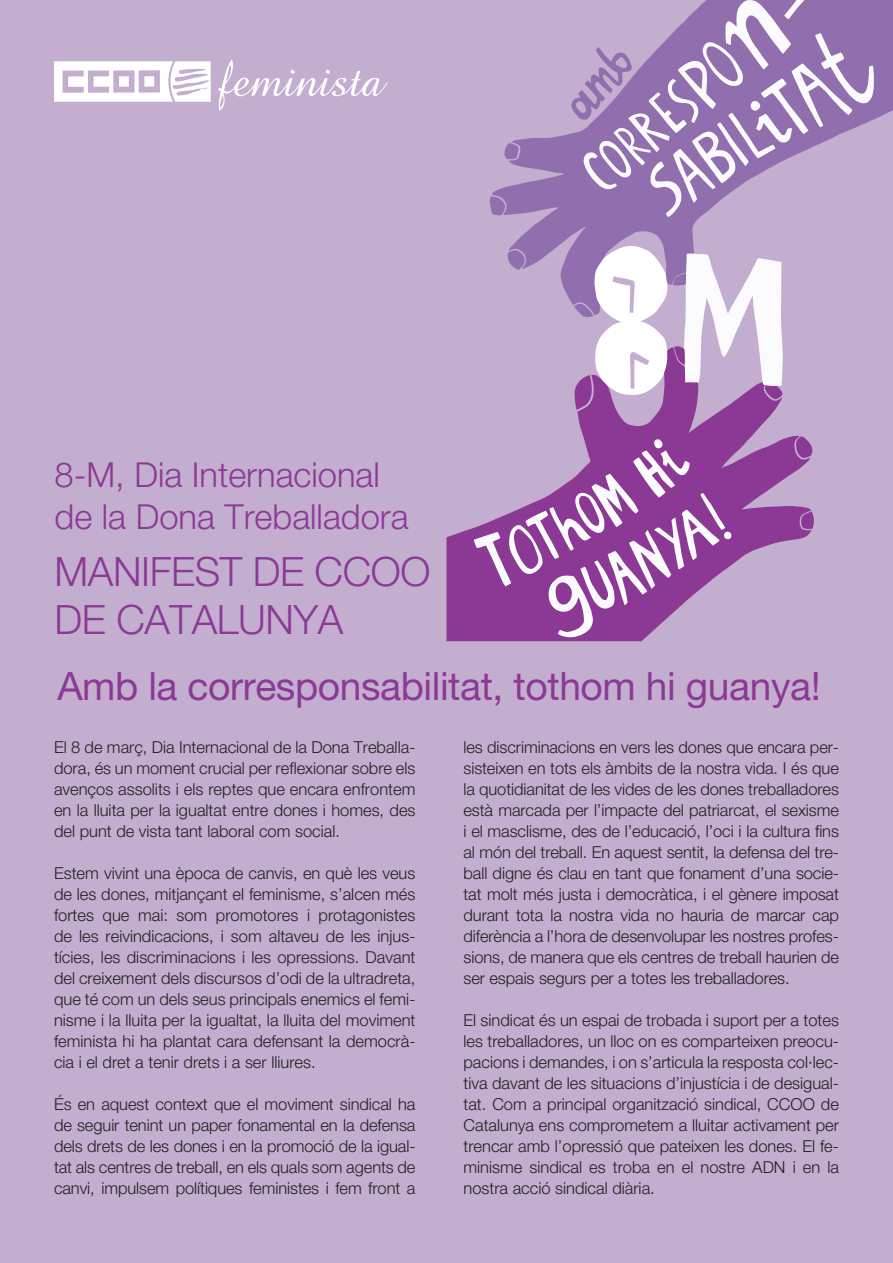
<style>
.page{position:relative;width:893px;height:1263px;background:#c3aed0}
.page>*{position:absolute;margin:0;border:0;box-sizing:border-box;transform-origin:0 0}
.t1{font:40.5px/48.6px "Helvetica Neue LT 45 Lt";letter-spacing:-.01em;color:#8c3995}
.t2{font:39px "Helvetica Neue LT 55 Rm";letter-spacing:-.01em;color:#8c3995}
.t3{font:34.5px "Helvetica Neue LT 45 Lt";color:#8c3995}
.t4{font:16.5px/21px "Helvetica Neue LT 45 Lt";color:#231f20;text-align:justify}
</style>
<div class="page">
<svg style="left:492px;top:0;width:401px;height:305px"></svg>
<svg style="left:446px;top:410px;width:365px;height:231px"></svg>
<svg style="left:796px;top:436px;width:16px;height:22px"></svg>
<svg style="left:801px;top:512px;width:13px;height:17px"></svg>
<svg style="left:508px;top:250px;width:17px;height:20px"></svg>
<svg style="left:489px;top:196px;width:16px;height:19px"></svg>
<svg style="left:504px;top:143px;width:15px;height:16px"></svg>
<svg style="left:574px;top:245px;width:209px;height:165px"></svg>
<svg style="left:571px;top:0;width:303px;height:217px"></svg>
<svg style="left:474px;top:434px;width:257px;height:203px"></svg>
<svg style="left:54px;top:61px;width:157px;height:41px"></svg>
<svg style="left:218px;top:60px;width:169px;height:51px"></svg>
<p class="t3" style="left:55px;top:454px;width:327px">8-M, Dia Internacional</p>
<p class="t3" style="left:55px;top:495px;width:356px">de la Dona Treballadora</p>
<p class="t1" style="left:55px;top:546px;width:377px">MANIFEST DE CCOO<br>DE CATALUNYA</p>
<p class="t2" style="left:57px;top:662px;width:765px">Amb la corresponsabilitat, tothom hi guanya!</p>
<p class="t4" style="left:54px;top:736px;width:363px">El 8 de març, Dia Internacional de la Dona Treballa&shy;dora, és un moment crucial per reflexionar sobre els avenços assolits i els reptes que encara enfrontem en la lluita per la igualtat entre dones i homes, des del punt de vista tant laboral com social.</p>
<p class="t4" style="left:54px;top:862px;width:363px">Estem vivint una època de canvis, en què les veus de les dones, mitjançant el feminisme, s’alcen més fortes que mai: som promotores i protagonistes de les reivindicacions, i som altaveu de les injus&shy;tícies, les discriminacions i les opressions. Davant del creixement dels discursos d’odi de la ultradreta, que té com un dels seus principals enemics el femi&shy;nisme i la lluita per la igualtat, la lluita del moviment feminista hi ha plantat cara defensant la democrà&shy;cia i el dret a tenir drets i a ser lliures.</p>
<p class="t4" style="left:54px;top:1093px;width:363px">És en aquest context que el moviment sindical ha de seguir tenint un paper fonamental en la defensa dels drets de les dones i en la promoció de la igual&shy;tat als centres de treball, en els quals som agents de canvi, impulsem polítiques feministes i fem front a</p>
<p class="t4" style="left:463px;top:736px;width:377px">les discriminacions en vers les dones que encara per&shy;sisteixen en tots els àmbits de la nostra vida. I és que la quotidianitat de les vides de les dones treballadores està marcada per l’impacte del patriarcat, el sexisme i el masclisme, des de l’educació, l’oci i la cultura fins al món del treball. En aquest sentit, la defensa del tre&shy;ball digne és clau en tant que fonament d’una socie&shy;tat molt més justa i democràtica, i el gènere imposat durant tota la nostra vida no hauria de marcar cap diferència a l’hora de desenvolupar les nostres profes&shy;sions, de manera que els centres de treball haurien de ser espais segurs per a totes les treballadores.</p>
<p class="t4" style="left:463px;top:1009px;width:377px">El sindicat és un espai de trobada i suport per a totes les treballadores, un lloc on es comparteixen preocu&shy;pacions i demandes, i on s’articula la resposta col·lec&shy;tiva davant de les situacions d’injustícia i de desigual&shy;tat. Com a principal organització sindical, CCOO de Catalunya ens comprometem a lluitar activament per trencar amb l’opressió que pateixen les dones. El fe&shy;minisme sindical es troba en el nostre ADN i en la nostra acció sindical diària.</p>
</div>
